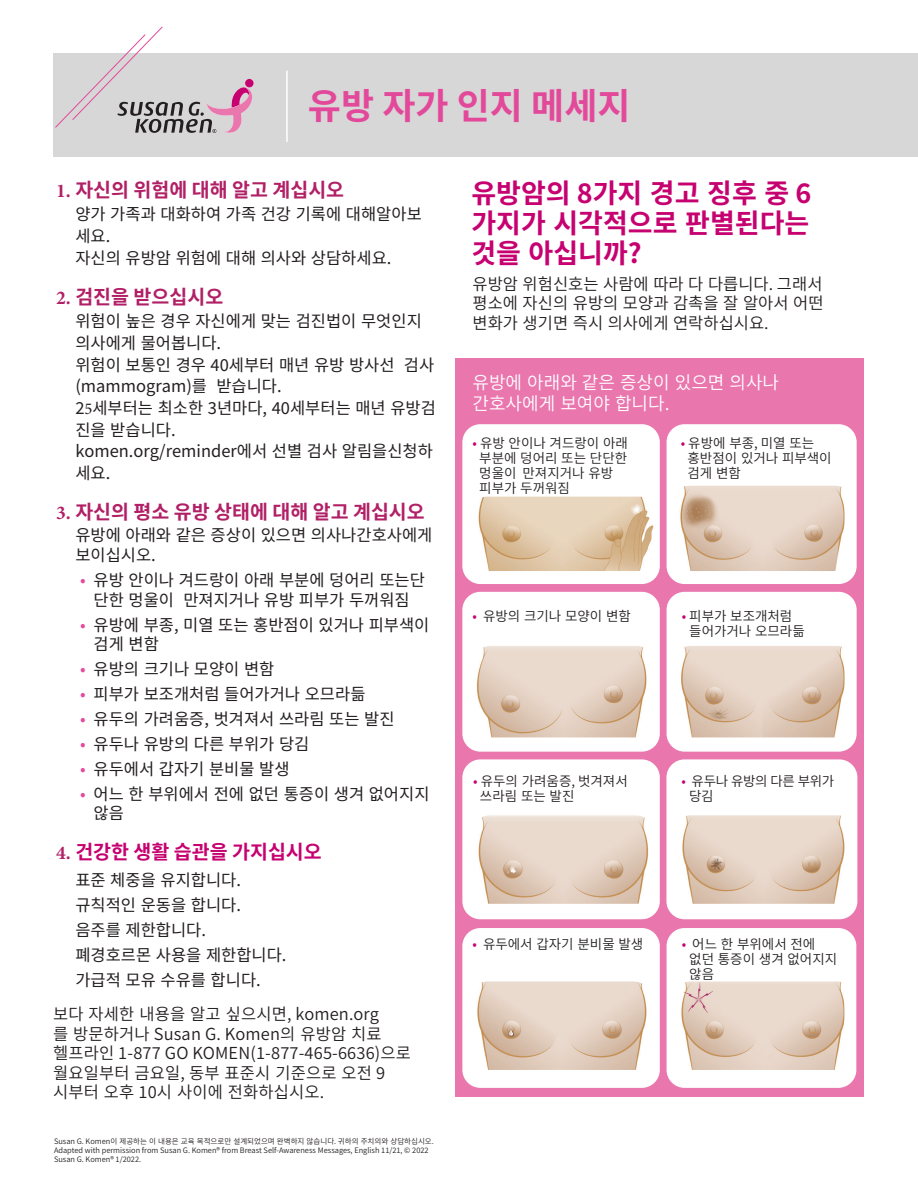
<style>
.page{position:relative;width:918px;height:1188px;background:#fff}
.page>*{position:absolute;margin:0;border:0;box-sizing:border-box;transform-origin:0 0}
.t1{font:700 36px "Source Han Sans KR";color:#e3499a}
.t2{font:700 27px/30px "Source Han Sans KR";color:#c60170;text-align:justify}
.t3{font:700 19.5px "Source Han Sans KR";color:#b12066}
.t4{font:700 19.5px "Source Han Sans KR";color:#c60170}
.t5{font:18px/21.6px "Source Han Sans KR";color:#fff}
.t6{font:16.5px/21.8px "Source Han Sans KR";color:#231f20}
.body_copy{font:16.5px/19.5px "Source Han Sans KR";letter-spacing:.01em;color:#231f20}
.t7{font:13.5px/15px "Source Han Sans KR";color:#231f20}
.t8{font:13.5px/15px "Source Han Sans KR";letter-spacing:-.03em;color:#231f20}
.t9{font:7.5px "Source Han Sans KR";color:#231f20}
.s1{font-family:"Minion Pro"}
.s2{color:#e34c9c}
.s3{font-family:"Minion Pro";color:#b12066}
.s4{color:#c60170}
</style>
<div class="page">
<div style="left:456px;top:359px;width:408px;height:738px;background:#ea76ae"></div>
<div style="left:462px;top:424px;width:198px;height:160px;background:#fff;border-radius:18px"></div>
<img style="left:478px;top:497px;width:176px;height:74px">
<div style="left:667px;top:424px;width:190px;height:160px;background:#fff;border-radius:18px"></div>
<img style="left:680px;top:486px;width:165px;height:85px">
<div style="left:462px;top:592px;width:198px;height:160px;background:#fff;border-radius:18px"></div>
<div style="left:667px;top:592px;width:190px;height:160px;background:#fff;border-radius:18px"></div>
<img style="left:476px;top:646px;width:171px;height:91px">
<img style="left:681px;top:646px;width:164px;height:91px">
<div style="left:462px;top:759px;width:198px;height:160px;background:#fff;border-radius:18px"></div>
<div style="left:666px;top:759px;width:191px;height:160px;background:#fff;border-radius:18px"></div>
<img style="left:478px;top:815px;width:171px;height:89px">
<img style="left:682px;top:815px;width:163px;height:89px">
<div style="left:462px;top:928px;width:198px;height:160px;background:#fff;border-radius:18px"></div>
<div style="left:667px;top:928px;width:189px;height:160px;background:#fff;border-radius:18px"></div>
<img style="left:477px;top:981px;width:170px;height:89px">
<img style="left:681px;top:981px;width:163px;height:89px">
<div style="left:53px;top:53px;width:865px;height:104px;background:#d8d7d7"></div>
<hr style="left:286px;top:71px;width:2px;height:71px;background:#fff">
<svg style="left:55px;top:26px;width:199px;height:107px"></svg>
<p class="t1" style="left:308px;top:86px;width:324px">유방 자가 인지 메세지</p>
<p class="t3" style="left:56px;top:179px;width:289px"><span class="s1">1.</span> 자신의 위험에 대해 알고 계십시오</p>
<p class="t6" style="left:75px;top:204px;width:348px">양가 가족과 대화하여 가족 건강 기록에 대해알아보 세요.<br>자신의 유방암 위험에 대해 의사와 상담하세요.</p>
<p class="t3" style="left:56px;top:286px;width:169px"><span class="s1">2.</span> 검진을 받으십시오</p>
<p class="t6" style="left:75px;top:311px;width:362px">위험이 높은 경우 자신에게 맞는 검진법이 무엇인지 의사에게 물어봅니다.<br>위험이 보통인 경우 40세부터 매년 유방 방사선 검사 (mammogram)를 받습니다.<br>2<span class="s1">5</span>세부터는 최소한 3년마다, 40세부터는 매년 유방검 진을 받습니다.<br>komen.org/reminder에서 선별 검사 알림을신청하 세요.</p>
<p class="t3" style="left:56px;top:501px;width:370px"><span class="s1">3.</span> 자신의 평소 유방 상태에 대해 알고 계십시오</p>
<p class="t6" style="left:75px;top:525px;width:359px;line-height:20.2px">유방에 아래와 같은 증상이 있으면 의사나간호사에게 보이십시오.</p>
<p class="t6" style="left:80px;top:571px;width:346px;line-height:19.5px;text-align:center"><span class="s2">•</span> 유방 안이나 겨드랑이 아래 부분에 덩어리 또는단 단한 멍울이 만져지거나 유방 피부가 두꺼워짐</p>
<p class="t6" style="left:94px;top:615px;width:337px;line-height:19.5px;text-indent:-13px"><span class="s2">•</span> 유방에 부종, 미열 또는 홍반점이 있거나 피부색이 검게 변함</p>
<p class="t6" style="left:80px;top:658px;width:196px"><span class="s2">•</span> 유방의 크기나 모양이 변함</p>
<p class="t6" style="left:80px;top:683px;width:287px"><span class="s2">•</span> 피부가 보조개처럼 들어가거나 오므라듦</p>
<p class="t6" style="left:80px;top:708px;width:316px"><span class="s2">•</span> 유두의 가려움증, 벗겨져서 쓰라림 또는 발진</p>
<p class="t6" style="left:80px;top:733px;width:231px"><span class="s2">•</span> 유두나 유방의 다른 부위가 당김</p>
<p class="t6" style="left:80px;top:758px;width:211px"><span class="s2">•</span> 유두에서 갑자기 분비물 발생</p>
<p class="t6" style="left:94px;top:784px;width:337px;line-height:19.5px;text-indent:-13px"><span class="s2">•</span> 어느 한 부위에서 전에 없던 통증이 생겨 없어지지 않음</p>
<p class="t4" style="left:56px;top:841px;width:267px"><span class="s3">4.</span> 건강한 생활 습관을 가지십시오</p>
<p class="t6" style="left:75px;top:868px;width:213px;line-height:25px">표준 체중을 유지합니다. 규칙적인 운동을 합니다. 음주를 제한합니다.<br>폐경호르몬 사용을 제한합니다. 가급적 모유 수유를 합니다.</p>
<p class="body_copy" style="left:53px;top:1005px;width:360px">보다 자세한 내용을 알고 싶으시면, komen.org<br>를 방문하거나 Susan G. Komen의 유방암 치료 헬프라인 1-877 GO KOMEN(1-877-465-6636)으로 월요일부터 금요일, 동부 표준시 기준으로 오전 9 시부터 오후 10시 사이에 전화하십시오.</p>
<p class="t9" style="left:54px;top:1137px;width:381px">Susan G. Komen이 제공하는 이 내용은 교육 목적으로만 설계되었으며 완벽하지 않습니다. 귀하의 주치의와 상담하십시오.</p>
<p class="t9" style="left:54px;top:1146px;width:376px">Adapted with permission from Susan G. Komen® from Breast Self-Awareness Messages, English 11/21, © 2022</p>
<p class="t9" style="left:54px;top:1155px;width:89px">Susan G. Komen® 1/2022.</p>
<p class="t2" style="left:471px;top:178px;width:341px">유방암의 8가지 경고 징후 중 6 가지가 시각적으로 판별된다는 것을 아십니까?</p>
<p class="body_copy" style="left:472px;top:274px;width:353px;text-align:justify">유방암 위험신호는 사람에 따라 다 다릅니다. 그래서 평소에 자신의 유방의 모양과 감촉을 잘 알아서 어떤 변화가 생기면 즉시 의사에게 연락하십시요.</p>
<p class="t5" style="left:472px;top:372px;width:308px">유방에 아래와 같은 증상이 있으면 의사나 간호사에게 보여야 합니다.</p>
<p class="t7" style="left:479px;top:436px;width:150px;text-indent:-7px"><span class="s4">•</span> 유방 안이나 겨드랑이 아래 부분에 덩어리 또는 단단한 멍울이 만져지거나 유방 피부가 두꺼워짐</p>
<p class="t7" style="left:688px;top:436px;width:146px;text-indent:-7px"><span class="s4">•</span> 유방에 부종, 미열 또는 홍반점이 있거나 피부색이 검게 변함</p>
<p class="t7" style="left:472px;top:609px;width:160px"><span class="s4">•</span> 유방의 크기나 모양이 변함</p>
<p class="t7" style="left:689px;top:609px;width:117px;text-indent:-8px"><span class="s4">•</span> 피부가 보조개처럼 들어가거나 오므라듦</p>
<p class="t7" style="left:480px;top:774px;width:149px;text-indent:-7px"><span class="s4">•</span> 유두의 가려움증, 벗겨져서 쓰라림 또는 발진</p>
<p class="t8" style="left:689px;top:774px;width:147px;text-indent:-8px"><span class="s4">•</span> 유두나 유방의 다른 부위가 당김</p>
<p class="t7" style="left:472px;top:937px;width:172px"><span class="s4">•</span> 유두에서 갑자기 분비물 발생</p>
<p class="t7" style="left:689px;top:937px;width:149px;text-indent:-8px"><span class="s4">•</span> 어느 한 부위에서 전에 없던 통증이 생겨 없어지지 않음</p>
</div>
